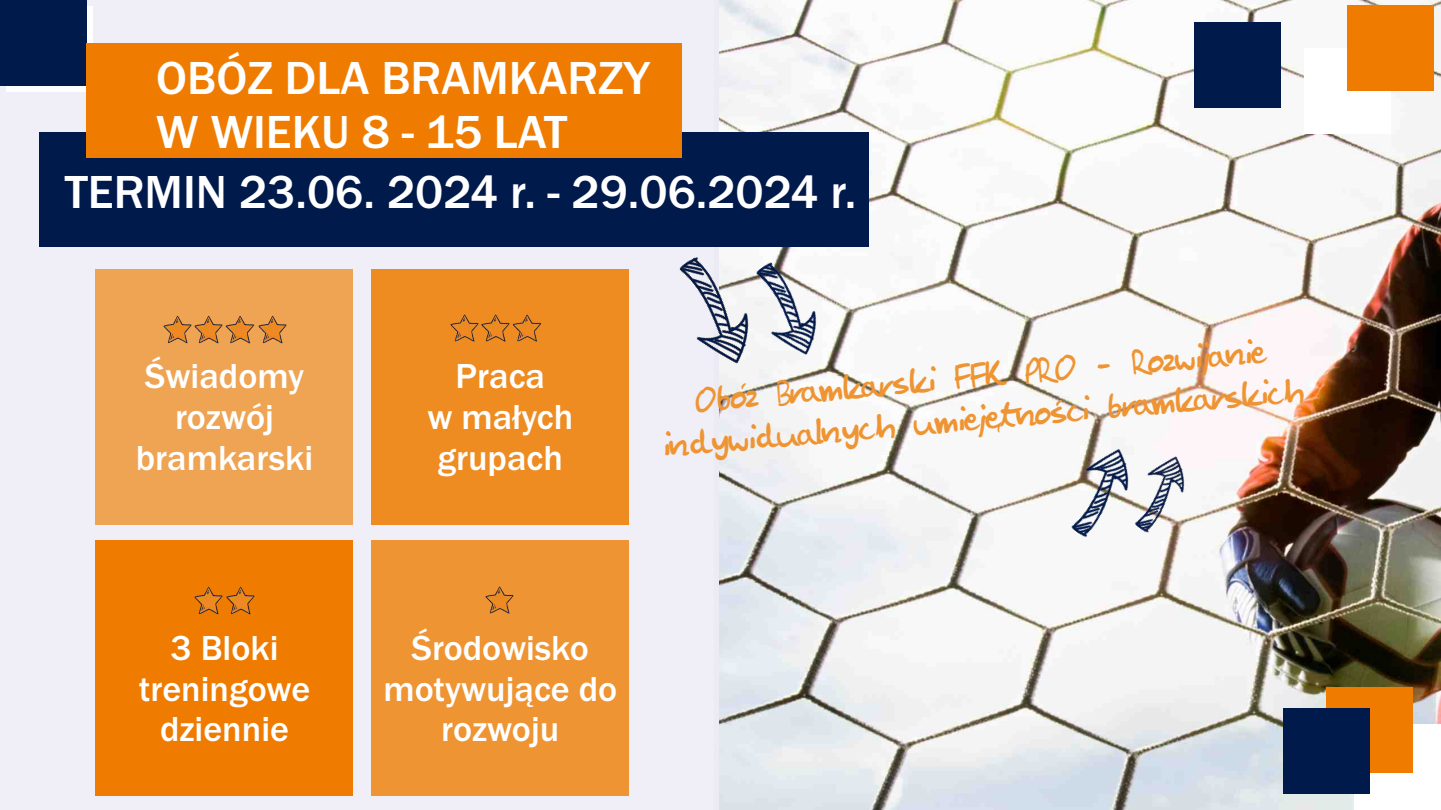
<style>
.page{position:relative;width:1441px;height:810px;background:#fff}
.page>*{position:absolute;margin:0;border:0;box-sizing:border-box;transform-origin:0 0}
.t1{font:500 48px/54.4px "Franklin Gothic";color:#fff}
.t2{font:37.5px/41.8px "M Kreczne";color:#ef9432;text-align:center}
.t3{font:500 36px/40.8px "Franklin Gothic";color:#fff;text-align:center}
</style>
<div class="page">
<div style="left:0;top:0;width:1440px;height:810px;background:#f0eff7"></div>
<img style="left:719px;top:0;width:720px;height:810px">
<div style="left:6px;top:6px;width:86px;height:86px;background:#fff"></div>
<div style="left:0;top:0;width:86px;height:86px;background:#001a4b"></div>
<div style="left:39px;top:132px;width:829px;height:115px;background:#001a4b"></div>
<div style="left:86px;top:43px;width:595px;height:115px;background:#ef7c00"></div>
<div style="left:1304px;top:48px;width:86px;height:86px;background:#fff"></div>
<div style="left:1194px;top:23px;width:86px;height:85px;background:#001a4b"></div>
<div style="left:1347px;top:6px;width:86px;height:85px;background:#ef7c00"></div>
<div style="left:1354px;top:724px;width:86px;height:86px;background:#fff"></div>
<div style="left:1325px;top:687px;width:86px;height:85px;background:#ef7c00"></div>
<div style="left:1282px;top:708px;width:86px;height:86px;background:#001a4b"></div>
<div style="left:95px;top:269px;width:257px;height:256px;background:#efa453"></div>
<div style="left:371px;top:269px;width:257px;height:256px;background:#ef8c21"></div>
<div style="left:95px;top:540px;width:257px;height:256px;background:#ef7c00"></div>
<div style="left:371px;top:540px;width:257px;height:256px;background:#ef9432"></div>
<img style="left:163px;top:315px;width:32px;height:29px">
<img style="left:195px;top:315px;width:32px;height:29px">
<img style="left:227px;top:315px;width:60px;height:29px">
<img style="left:450px;top:314px;width:29px;height:28px">
<img style="left:485px;top:586px;width:29px;height:28px">
<img style="left:195px;top:586px;width:60px;height:29px">
<img style="left:480px;top:93px;width:461px;height:443px">
<img style="left:583px;top:120px;width:400px;height:385px">
<img style="left:908px;top:307px;width:378px;height:364px">
<img style="left:993px;top:333px;width:328px;height:316px">
<h1 class="t1" style="left:156px;top:54px;width:495px">OBÓZ DLA BRAMKARZY<br>W WIEKU 8 - 15 LAT</h1>
<h1 class="t1" style="left:65px;top:169px;width:793px">TERMIN 23.06. 2024 r. - 29.06.2024 r.</h1>
<p class="t3" style="left:136px;top:359px;width:179px">Świadomy rozwój bramkarski</p>
<p class="t3" style="left:427px;top:359px;width:147px">Praca<br>w małych grupach</p>
<p class="t2" style="left:658px;top:385px;width:644px;rotate:-5deg">Obóz Bramkarski FFK PRO - Rozwijanie indywidualnych umiejętnoœci bramkarskich</p>
<p class="t3" style="left:139px;top:630px;width:173px">3 Bloki treningowe dziennie</p>
<p class="t3" style="left:383px;top:630px;width:235px">Środowisko motywujące do rozwoju</p>
</div>
